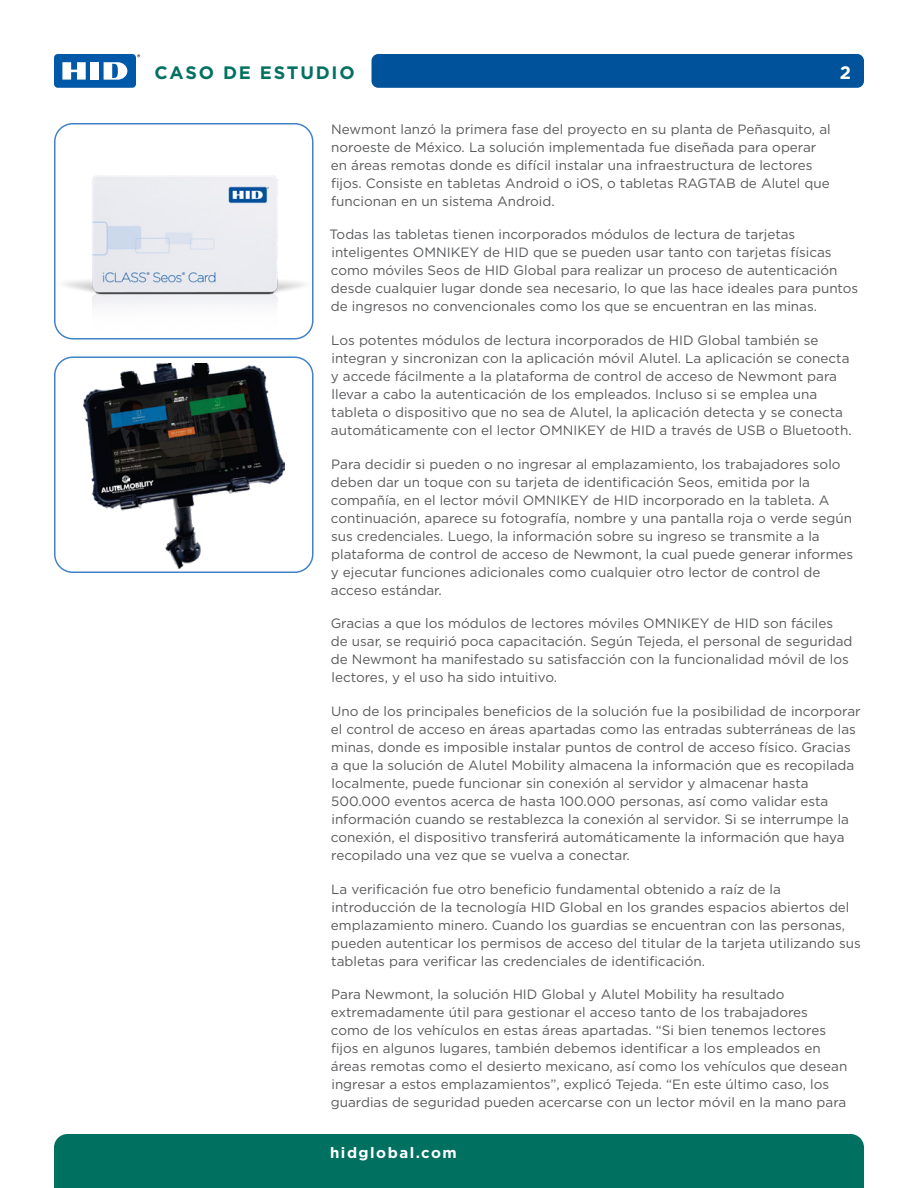
<style>
.page{position:relative;width:918px;height:1188px;background:#fff}
.page>*{position:absolute;margin:0;border:0;box-sizing:border-box;transform-origin:0 0}
.t1{font:700 18px "Gotham";letter-spacing:.1em;color:#007161}
.t2{font:700 18px "Gotham";color:#fff}
.t3{font:700 15px "Gotham";letter-spacing:.1em;color:#fff}
.Body{font:13.5px/18px "Gotham";color:#58595b}
</style>
<div class="page">
<div style="left:372px;top:54px;width:492px;height:34px;background:#00539b;border-radius:7px"></div>
<div style="left:54px;top:54px;width:82px;height:34px;background:#0059a8;border-radius:4px"></div>
<div style="left:90px;top:62px;width:9px;height:18px;background:#fff"></div>
<svg style="left:62px;top:62px;width:24px;height:18px"></svg>
<svg style="left:104px;top:62px;width:23px;height:18px"></svg>
<img style="left:83px;top:363px;width:201px;height:205px">
<div style="left:54px;top:356px;width:260px;height:217px;border:2px solid #4382c7;border-radius:18px"></div>
<img style="left:57px;top:175px;width:254px;height:162px">
<div style="left:54px;top:123px;width:260px;height:217px;border:2px solid #4382c7;border-radius:18px"></div>
<div style="left:54px;top:1134px;width:810px;height:54px;background:#007161"></div>
<h1 class="t1" style="left:154px;top:60px;width:202px">CASO DE ESTUDIO</h1>
<h1 class="t2" style="left:840px;top:60px;width:13px">2</h1>
<p class="Body" style="left:331px;top:120px;width:501px">Newmont lanzó la primera fase del proyecto en su planta de Peñasquito, al noroeste de México. La solución implementada fue diseñada para operar en áreas remotas donde es difícil instalar una infraestructura de lectores fijos. Consiste en tabletas Android o iOS, o tabletas RAGTAB de Alutel que funcionan en un sistema Android.</p>
<p class="Body" style="left:330px;top:225px;width:530px">Todas las tabletas tienen incorporados módulos de lectura de tarjetas inteligentes OMNIKEY de HID que se pueden usar tanto con tarjetas físicas como móviles Seos de HID Global para realizar un proceso de autenticación desde cualquier lugar donde sea necesario, lo que las hace ideales para puntos de ingresos no convencionales como los que se encuentran en las minas.</p>
<p class="Body" style="left:331px;top:331px;width:522px">Los potentes módulos de lectura incorporados de HID Global también se integran y sincronizan con la aplicación móvil Alutel. La aplicación se conecta y accede fácilmente a la plataforma de control de acceso de Newmont para llevar a cabo la autenticación de los empleados. Incluso si se emplea una tableta o dispositivo que no sea de Alutel, la aplicación detecta y se conecta automáticamente con el lector OMNIKEY de HID a través de USB o Bluetooth.</p>
<p class="Body" style="left:331px;top:455px;width:524px">Para decidir si pueden o no ingresar al emplazamiento, los trabajadores solo deben dar un toque con su tarjeta de identificación Seos, emitida por la compañía, en el lector móvil OMNIKEY de HID incorporado en la tableta. A continuación, aparece su fotografía, nombre y una pantalla roja o verde según sus credenciales. Luego, la información sobre su ingreso se transmite a la plataforma de control de acceso de Newmont, la cual puede generar informes y ejecutar funciones adicionales como cualquier otro lector de control de acceso estándar.</p>
<p class="Body" style="left:331px;top:614px;width:523px">Gracias a que los módulos de lectores móviles OMNIKEY de HID son fáciles de usar, se requirió poca capacitación. Según Tejeda, el personal de seguridad de Newmont ha manifestado su satisfacción con la funcionalidad móvil de los lectores, y el uso ha sido intuitivo.</p>
<p class="Body" style="left:331px;top:702px;width:531px">Uno de los principales beneficios de la solución fue la posibilidad de incorporar el control de acceso en áreas apartadas como las entradas subterráneas de las minas, donde es imposible instalar puntos de control de acceso físico. Gracias a que la solución de Alutel Mobility almacena la información que es recopilada localmente, puede funcionar sin conexión al servidor y almacenar hasta 500.000 eventos acerca de hasta 100.000 personas, así como validar esta información cuando se restablezca la conexión al servidor. Si se interrumpe la conexión, el dispositivo transferirá automáticamente la información que haya recopilado una vez que se vuelva a conectar.</p>
<p class="Body" style="left:331px;top:880px;width:531px">La verificación fue otro beneficio fundamental obtenido a raíz de la introducción de la tecnología HID Global en los grandes espacios abiertos del emplazamiento minero. Cuando los guardias se encuentran con las personas, pueden autenticar los permisos de acceso del titular de la tarjeta utilizando sus tabletas para verificar las credenciales de identificación.</p>
<p class="Body" style="left:331px;top:985px;width:518px">Para Newmont, la solución HID Global y Alutel Mobility ha resultado extremadamente útil para gestionar el acceso tanto de los trabajadores como de los vehículos en estas áreas apartadas. “Si bien tenemos lectores fijos en algunos lugares, también debemos identificar a los empleados en áreas remotas como el desierto mexicano, así como los vehículos que desean ingresar a estos emplazamientos”, explicó Tejeda. “En este último caso, los guardias de seguridad pueden acercarse con un lector móvil en la mano para</p>
<p class="t3" style="left:330px;top:1142px;width:128px">hidglobal.com</p>
</div>
